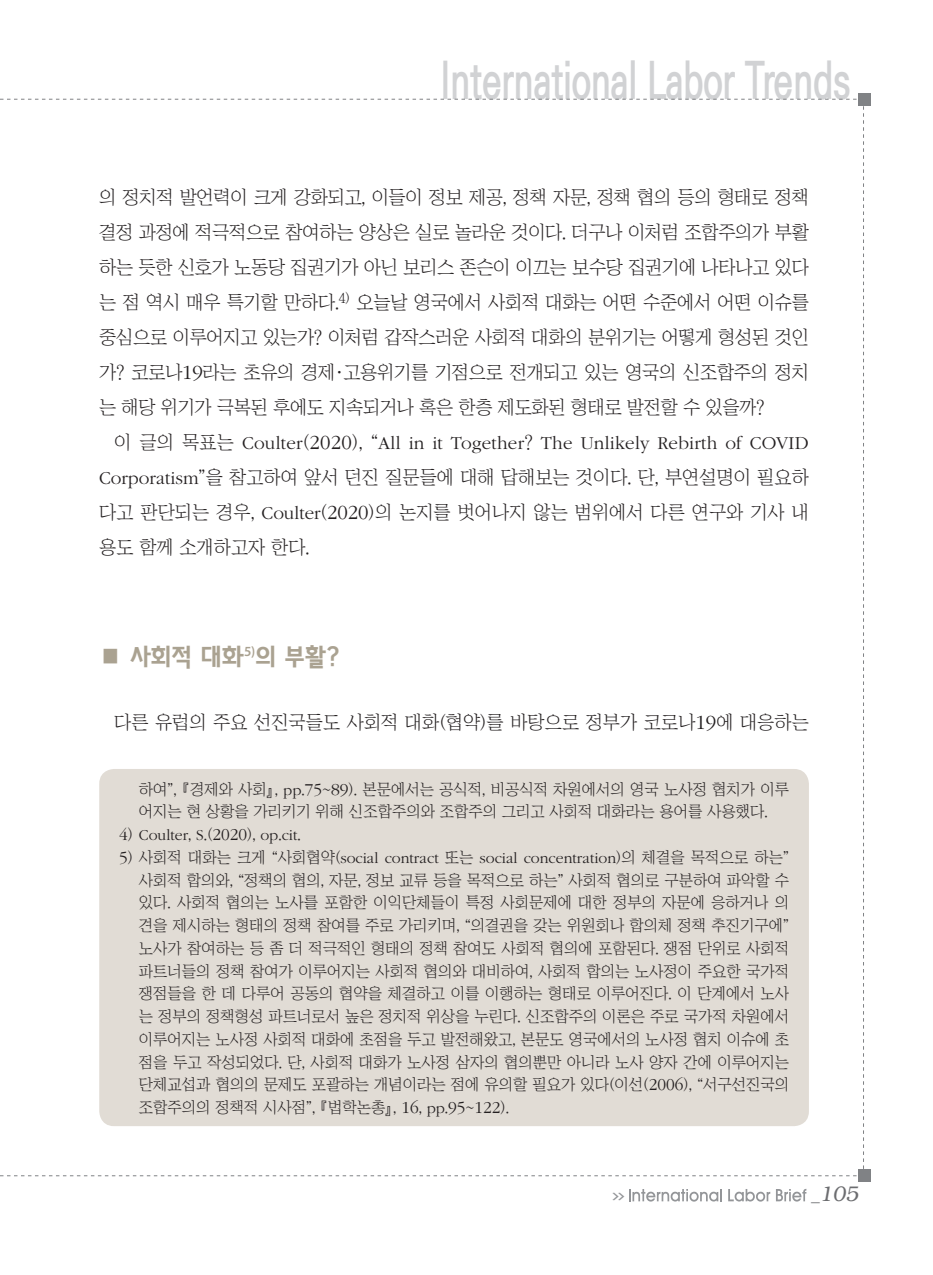
<style>
.page{position:relative;width:933px;height:1275px;background:#fff}
.page>*{position:absolute;margin:0;border:0;box-sizing:border-box;transform-origin:0 0}
.t1{font:700 50.4px "Ko Pub Dotum";color:#d1d2d4;scale:.7 1}
.서론{font:24.5px "KBI Zfor SM Esgo H";letter-spacing:-.02em;color:#aaa291}
.t2{font:italic 300 21px "Bookman";color:#6c6d70}
.본문{font:18.9px/35px "Chosunilbo NM";color:#231f20;text-align:justify}
.각주{font:15.75px/22.8px "Chosunilbo NM";color:#231f20}
.각주-2{font:300 15.75px "ITC Garamond Std";color:#231f20}
.t3{font:700 7.88px "Ko Pub Dotum";color:#939598;scale:2 1}
.s1{font-family:"ITC Garamond Std";font-weight:300;font-size:20.82px}
.s2{font-family:"ITC Garamond Std";font-weight:300}
.s3{font-family:"ITC Garamond Std";font-weight:300;font-size:17.32px}
.s4{font-size:17.32px}
.s5{font-family:"Chosunilbo NM";font-weight:400}
.s6{font-family:"Helvetica";font-weight:400;font-style:normal;font-size:17.5px}
</style>
<div class="page">
<div style="left:858px;top:93px;width:12px;height:12px;background:#808285"></div>
<div style="left:858px;top:1170px;width:12px;height:12px;background:#808285"></div>
<svg style="left:629px;top:1189px;width:93px;height:13px"></svg>
<svg style="left:728px;top:1189px;width:42px;height:13px"></svg>
<svg style="left:776px;top:1189px;width:30px;height:12px"></svg>
<div style="left:99px;top:769px;width:710px;height:357px;background:#e1dcd5;border-radius:15px"></div>
<h1 class="t1" style="left:440px;top:56px;width:588px">International Labor Trends</h1>
<p class="본문" style="left:99px;top:179px;width:711px">의 정치적 발언력이 크게 강화되고, 이들이 정보 제공, 정책 자문, 정책 협의 등의 형태로 정책 결정 과정에 적극적으로 참여하는 양상은 실로 놀라운 것이다. 더구나 이처럼 조합주의가 부활 하는 듯한 신호가 노동당 집권기가 아닌 보리스 존슨이 이끄는 보수당 집권기에 나타나고 있다 는 점 역시 매우 특기할 만하다.<sup>4)</sup> 오늘날 영국에서 사회적 대화는 어떤 수준에서 어떤 이슈를 중심으로 이루어지고 있는가? 이처럼 갑작스러운 사회적 대화의 분위기는 어떻게 형성된 것인 가? 코로나<span class="s1">19</span>라는 초유의 경제·고용위기를 기점으로 전개되고 있는 영국의 신조합주의 정치 는 해당 위기가 극복된 후에도 지속되거나 혹은 한층 제도화된 형태로 발전할 수 있을까?</p>
<p class="본문" style="left:99px;top:424px;width:711px;text-indent:15px">이 글의 목표는 <span class="s2">Coulter</span>(<span class="s1">2020</span>), “<span class="s2">All in it Together</span>? <span class="s2">The Unlikely Rebirth of COVID Corporatism</span>”을 참고하여 앞서 던진 질문들에 대해 답해보는 것이다. 단, 부연설명이 필요하 다고 판단되는 경우, <span class="s2">Coulter</span>(<span class="s1">2020</span>)의 논지를 벗어나지 않는 범위에서 다른 연구와 기사 내 용도 함께 소개하고자 한다.</p>
<p class="서론" style="left:99px;top:642px;width:242px">■ 사회적 대화<sup>5)</sup>의 부활?</p>
<p class="본문" style="left:114px;top:704px;width:696px">다른 유럽의 주요 선진국들도 사회적 대화(협약)를 바탕으로 정부가 코로나<span class="s1">19</span>에 대응하는</p>
<p class="각주" style="left:139px;top:777px;width:651px">하여”, 『경제와 사회』, <span class="s2">pp</span>.<span class="s3">75</span>~<span class="s3">89</span>). 본문에서는 공식적, 비공식적 차원에서의 영국 노사정 협치가 이루 어지는 현 상황을 가리키기 위해 신조합주의와 조합주의 그리고 사회적 대화라는 용어를 사용했다.</p>
<p class="각주-2" style="left:119px;top:827px;width:183px"><span class="s4">4</span><span class="s5">)</span> Coulter<span class="s5">,</span> S<span class="s5">.(</span><span class="s4">2020</span><span class="s5">),</span> op<span class="s5">.</span>cit<span class="s5">.</span></p>
<p class="각주" style="left:139px;top:846px;width:651px;text-align:justify;text-indent:-20px"><span class="s3">5</span>) 사회적 대화는 크게 “사회협약(<span class="s2">social contract</span> 또는 <span class="s2">social concentration</span>)의 체결을 목적으로 하는” 사회적 합의와, “정책의 협의, 자문, 정보 교류 등을 목적으로 하는” 사회적 협의로 구분하여 파악할 수 있다. 사회적 협의는 노사를 포함한 이익단체들이 특정 사회문제에 대한 정부의 자문에 응하거나 의 견을 제시하는 형태의 정책 참여를 주로 가리키며, “의결권을 갖는 위원회나 합의체 정책 추진기구에” 노사가 참여하는 등 좀 더 적극적인 형태의 정책 참여도 사회적 협의에 포함된다. 쟁점 단위로 사회적 파트너들의 정책 참여가 이루어지는 사회적 협의와 대비하여, 사회적 합의는 노사정이 주요한 국가적 쟁점들을 한 데 다루어 공동의 협약을 체결하고 이를 이행하는 형태로 이루어진다. 이 단계에서 노사 는 정부의 정책형성 파트너로서 높은 정치적 위상을 누린다. 신조합주의 이론은 주로 국가적 차원에서 이루어지는 노사정 사회적 대화에 초점을 두고 발전해왔고, 본문도 영국에서의 노사정 협치 이슈에 초 점을 두고 작성되었다. 단, 사회적 대화가 노사정 삼자의 협의뿐만 아니라 노사 양자 간에 이루어지는 단체교섭과 협의의 문제도 포괄하는 개념이라는 점에 유의할 필요가 있다(이선(<span class="s3">2006</span>), “서구선진국의 조합주의의 정책적 시사점”, 『법학논총』, <span class="s3">16</span>, <span class="s2">pp</span>.<span class="s3">95</span>~<span class="s3">122</span>).</p>
<p class="t3" style="left:612px;top:1192px;width:8px">&gt;&gt;</p>
<h3 class="t2" style="left:811px;top:1182px;width:49px"><span class="s6">_</span>105</h3>
</div>
